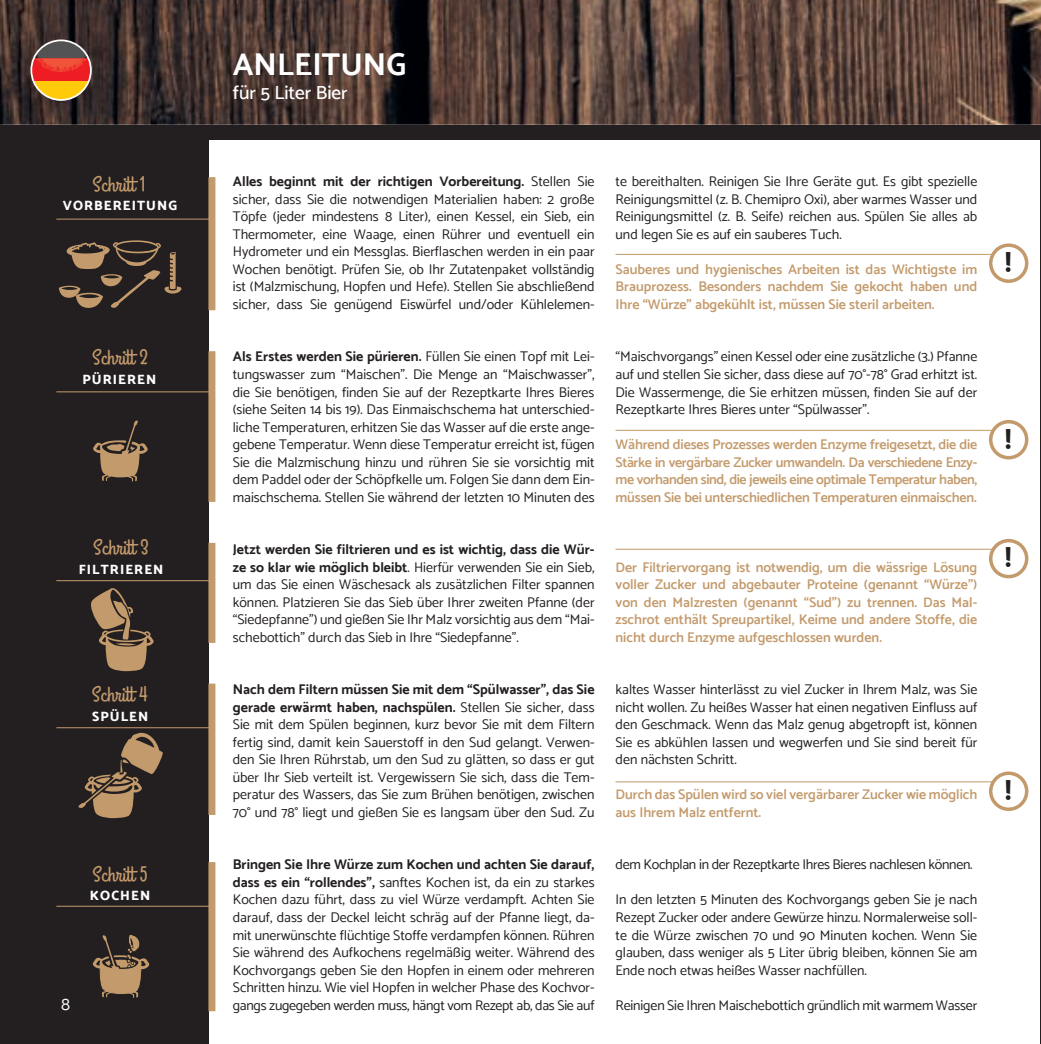
<style>
.page{position:relative;width:1041px;height:1044px;background:#fff}
.page>*{position:absolute;margin:0;border:0;box-sizing:border-box;transform-origin:0 0}
.t1{font:700 31.5px "Catamaran";color:#fff}
.t2{font:800 28px "Catamaran";color:#231f20}
.t3{font:21.35px "Grand Hotel";letter-spacing:.01em;color:#c39a6b}
.t4{font:500 19.25px "Catamaran";color:#fff}
.t5{font:17.5px "Catamaran";color:#fff}
.t6{font:14px/17.5px "Catamaran";color:#231f20;text-align:justify}
.t7{font:600 14px/17.5px "Catamaran";color:#c39a6b;text-align:justify}
.t8{font:14px "Catamaran";letter-spacing:-.02em;color:#231f20}
.t9{font:800 13.47px "Catamaran";letter-spacing:.075em;color:#fff}
.s1{font-weight:700}
</style>
<div class="page">
<div style="left:0;top:125px;width:209px;height:918px;background:#231f20"></div>
<hr style="left:1040px;top:125px;width:1px;height:918px;background:#231f20">
<svg style="left:59px;top:240px;width:122px;height:68px"></svg>
<svg style="left:93px;top:420px;width:55px;height:61px"></svg>
<svg style="left:91px;top:588px;width:63px;height:83px"></svg>
<hr style="left:116px;top:642px;width:20px;height:3px;background:#c39a6b;border-radius:50%">
<svg style="left:78px;top:732px;width:85px;height:85px"></svg>
<svg style="left:92px;top:906px;width:58px;height:91px"></svg>
<hr style="left:56px;top:218px;width:154px;height:1px;background:#c39a6b">
<hr style="left:56px;top:391px;width:154px;height:1px;background:#c39a6b">
<hr style="left:56px;top:580px;width:154px;height:1px;background:#c39a6b">
<hr style="left:56px;top:727px;width:154px;height:1px;background:#c39a6b">
<hr style="left:56px;top:905px;width:154px;height:1px;background:#c39a6b">
<div style="left:208px;top:177px;width:7px;height:133px;background:#c39a6b"></div>
<div style="left:208px;top:351px;width:7px;height:150px;background:#c39a6b"></div>
<div style="left:208px;top:542px;width:7px;height:100px;background:#c39a6b"></div>
<div style="left:208px;top:683px;width:7px;height:131px;background:#c39a6b"></div>
<div style="left:208px;top:861px;width:7px;height:149px;background:#c39a6b"></div>
<div style="left:988px;top:243px;width:40px;height:40px;border:4px solid #c39a6b;border-radius:50%"></div>
<div style="left:988px;top:420px;width:40px;height:39px;border:4px solid #c39a6b;border-radius:50%"></div>
<div style="left:988px;top:538px;width:40px;height:40px;border:4px solid #c39a6b;border-radius:50%"></div>
<div style="left:988px;top:771px;width:40px;height:39px;border:4px solid #c39a6b;border-radius:50%"></div>
<hr style="left:615px;top:254px;width:378px;height:1px;background:#c39a6b">
<hr style="left:615px;top:430px;width:378px;height:1px;background:#c39a6b">
<hr style="left:615px;top:548px;width:378px;height:1px;background:#c39a6b">
<hr style="left:615px;top:781px;width:378px;height:1px;background:#c39a6b">
<img style="left:0;top:0;width:1040px;height:125px">
<div style="left:0;top:125px;width:1040px;height:15px;background:#231f20"></div>
<svg style="left:31px;top:40px;width:60px;height:18px"></svg>
<div style="left:31px;top:58px;width:60px;height:24px;background:#ee1d23"></div>
<svg style="left:31px;top:82px;width:60px;height:18px"></svg>
<img style="left:36px;top:58px;width:51px;height:14px">
<div style="left:30px;top:39px;width:62px;height:62px;border:2px solid #fff;border-radius:50%"></div>
<h3 class="t3" style="left:93px;top:175px;width:54px">Schritt 1</h3>
<p class="t9" style="left:63px;top:198px;width:116px">VORBEREITUNG</p>
<h3 class="t3" style="left:92px;top:348px;width:57px">Schritt 2</h3>
<p class="t9" style="left:82px;top:371px;width:75px">PÜRIEREN</p>
<h3 class="t3" style="left:93px;top:537px;width:57px">Schritt 3</h3>
<p class="t9" style="left:79px;top:560px;width:86px">FILTRIEREN</p>
<h3 class="t3" style="left:92px;top:684px;width:57px">Schritt 4</h3>
<p class="t9" style="left:92px;top:707px;width:58px">SPÜLEN</p>
<h3 class="t3" style="left:92px;top:864px;width:57px">Schritt 5</h3>
<p class="t9" style="left:90px;top:886px;width:62px">KOCHEN</p>
<p class="t5" style="left:61px;top:994px;width:11px">8</p>
<h1 class="t1" style="left:233px;top:47px;width:175px">ANLEITUNG</h1>
<h3 class="t4" style="left:233px;top:85px;width:116px">für 5 Liter Bier</h3>
<p class="t6" style="left:233px;top:173px;width:363px"><span class="s1">Alles beginnt mit der richtigen Vorbereitung.</span> Stellen Sie sicher, dass Sie die notwendigen Materialien haben: 2 große Töpfe (jeder mindestens 8 Liter), einen Kessel, ein Sieb, ein Thermometer, eine Waage, einen Rührer und eventuell ein Hydrometer und ein Messglas. Bierflaschen werden in ein paar Wochen benötigt. Prüfen Sie, ob Ihr Zutatenpaket vollständig ist (Malzmischung, Hopfen und Hefe). Stellen Sie abschließend sicher, dass Sie genügend Eiswürfel und/oder Kühlelemen-</p>
<p class="t6" style="left:615px;top:173px;width:363px">te bereithalten. Reinigen Sie Ihre Geräte gut. Es gibt spezielle Reinigungsmittel (z. B. Chemipro Oxi), aber warmes Wasser und Reinigungsmittel (z. B. Seife) reichen aus. Spülen Sie alles ab und legen Sie es auf ein sauberes Tuch.</p>
<p class="t7" style="left:615px;top:260px;width:363px">Sauberes und hygienisches Arbeiten ist das Wichtigste im Brauprozess. Besonders nachdem Sie gekocht haben und Ihre “Würze” abgekühlt ist, müssen Sie steril arbeiten.</p>
<p class="t6" style="left:233px;top:348px;width:363px"><span class="s1">Als Erstes werden Sie pürieren.</span> Füllen Sie einen Topf mit Lei&shy;tungswasser zum “Maischen”. Die Menge an “Maischwasser”, die Sie benötigen, finden Sie auf der Rezeptkarte Ihres Bieres (siehe Seiten 14 bis 19). Das Einmaischschema hat unterschied&shy;liche Temperaturen, erhitzen Sie das Wasser auf die erste ange&shy;gebene Temperatur. Wenn diese Temperatur erreicht ist, fügen Sie die Malzmischung hinzu und rühren Sie sie vorsichtig mit dem Paddel oder der Schöpfkelle um. Folgen Sie dann dem Ein&shy;maischschema. Stellen Sie während der letzten 10 Minuten des</p>
<p class="t6" style="left:615px;top:348px;width:363px">“Maischvorgangs” einen Kessel oder eine zusätzliche (3.) Pfanne auf und stellen Sie sicher, dass diese auf 70°-78° Grad erhitzt ist.<br>Die Wassermenge, die Sie erhitzen müssen, finden Sie auf der Rezeptkarte Ihres Bieres unter “Spülwasser”.</p>
<p class="t7" style="left:615px;top:435px;width:363px">Während dieses Prozesses werden Enzyme freigesetzt, die die Stärke in vergärbare Zucker umwandeln. Da verschiedene Enzy&shy;me vorhanden sind, die jeweils eine optimale Temperatur haben, müssen Sie bei unterschiedlichen Temperaturen einmaischen.</p>
<p class="t6" style="left:233px;top:540px;width:363px"><span class="s1">Jetzt werden Sie filtrieren und es ist wichtig, dass die Wür&shy;ze so klar wie möglich bleibt</span>. Hierfür verwenden Sie ein Sieb, um das Sie einen Wäschesack als zusätzlichen Filter spannen können. Platzieren Sie das Sieb über Ihrer zweiten Pfanne (der “Siedepfanne”) und gießen Sie Ihr Malz vorsichtig aus dem “Mai&shy;schebottich” durch das Sieb in Ihre “Siedepfanne”.</p>
<p class="t7" style="left:615px;top:558px;width:363px">Der Filtriervorgang ist notwendig, um die wässrige Lösung voller Zucker und abgebauter Proteine (genannt “Würze”) von den Malzresten (genannt “Sud”) zu trennen. Das Mal&shy;zschrot enthält Spreupartikel, Keime und andere Stoffe, die nicht durch Enzyme aufgeschlossen wurden.</p>
<p class="t6" style="left:233px;top:680px;width:363px"><span class="s1">Nach dem Filtern müssen Sie mit dem “Spülwasser”, das Sie gerade erwärmt haben, nachspülen.</span> Stellen Sie sicher, dass Sie mit dem Spülen beginnen, kurz bevor Sie mit dem Filtern fertig sind, damit kein Sauerstoff in den Sud gelangt. Verwen&shy;den Sie Ihren Rührstab, um den Sud zu glätten, so dass er gut über Ihr Sieb verteilt ist. Vergewissern Sie sich, dass die Tem&shy;peratur des Wassers, das Sie zum Brühen benötigen, zwischen 70° und 78° liegt und gießen Sie es langsam über den Sud. Zu</p>
<p class="t6" style="left:615px;top:680px;width:363px">kaltes Wasser hinterlässt zu viel Zucker in Ihrem Malz, was Sie nicht wollen. Zu heißes Wasser hat einen negativen Einfluss auf den Geschmack. Wenn das Malz genug abgetropft ist, können Sie es abkühlen lassen und wegwerfen und Sie sind bereit für den nächsten Schritt.</p>
<p class="t7" style="left:615px;top:785px;width:363px">Durch das Spülen wird so viel vergärbarer Zucker wie möglich aus Ihrem Malz entfernt.</p>
<p class="t6" style="left:233px;top:855px;width:363px"><span class="s1">Bringen Sie Ihre Würze zum Kochen und achten Sie darauf, dass es ein “rollendes”,</span> sanftes Kochen ist, da ein zu starkes Kochen dazu führt, dass zu viel Würze verdampft. Achten Sie darauf, dass der Deckel leicht schräg auf der Pfanne liegt, da&shy;mit unerwünschte flüchtige Stoffe verdampfen können. Rühren Sie während des Aufkochens regelmäßig weiter. Während des Kochvorgangs geben Sie den Hopfen in einem oder mehreren Schritten hinzu. Wie viel Hopfen in welcher Phase des Kochvor&shy;gangs zugegeben werden muss, hängt vom Rezept ab, das Sie auf</p>
<p class="t8" style="left:615px;top:857px;width:358px">dem Kochplan in der Rezeptkarte Ihres Bieres nachlesen können.</p>
<p class="t6" style="left:615px;top:890px;width:363px">In den letzten 5 Minuten des Kochvorgangs geben Sie je nach Rezept Zucker oder andere Gewürze hinzu. Normalerweise soll&shy;te die Würze zwischen 70 und 90 Minuten kochen. Wenn Sie glauben, dass weniger als 5 Liter übrig bleiben, können Sie am Ende noch etwas heißes Wasser nachfüllen.</p>
<p class="t6" style="left:615px;top:995px;width:363px">Reinigen Sie Ihren Maischebottich gründlich mit warmem Wasser</p>
<h2 class="t2" style="left:1005px;top:246px;width:8px">!</h2>
<h2 class="t2" style="left:1005px;top:422px;width:8px">!</h2>
<h2 class="t2" style="left:1005px;top:541px;width:8px">!</h2>
<h2 class="t2" style="left:1005px;top:773px;width:8px">!</h2>
</div>
